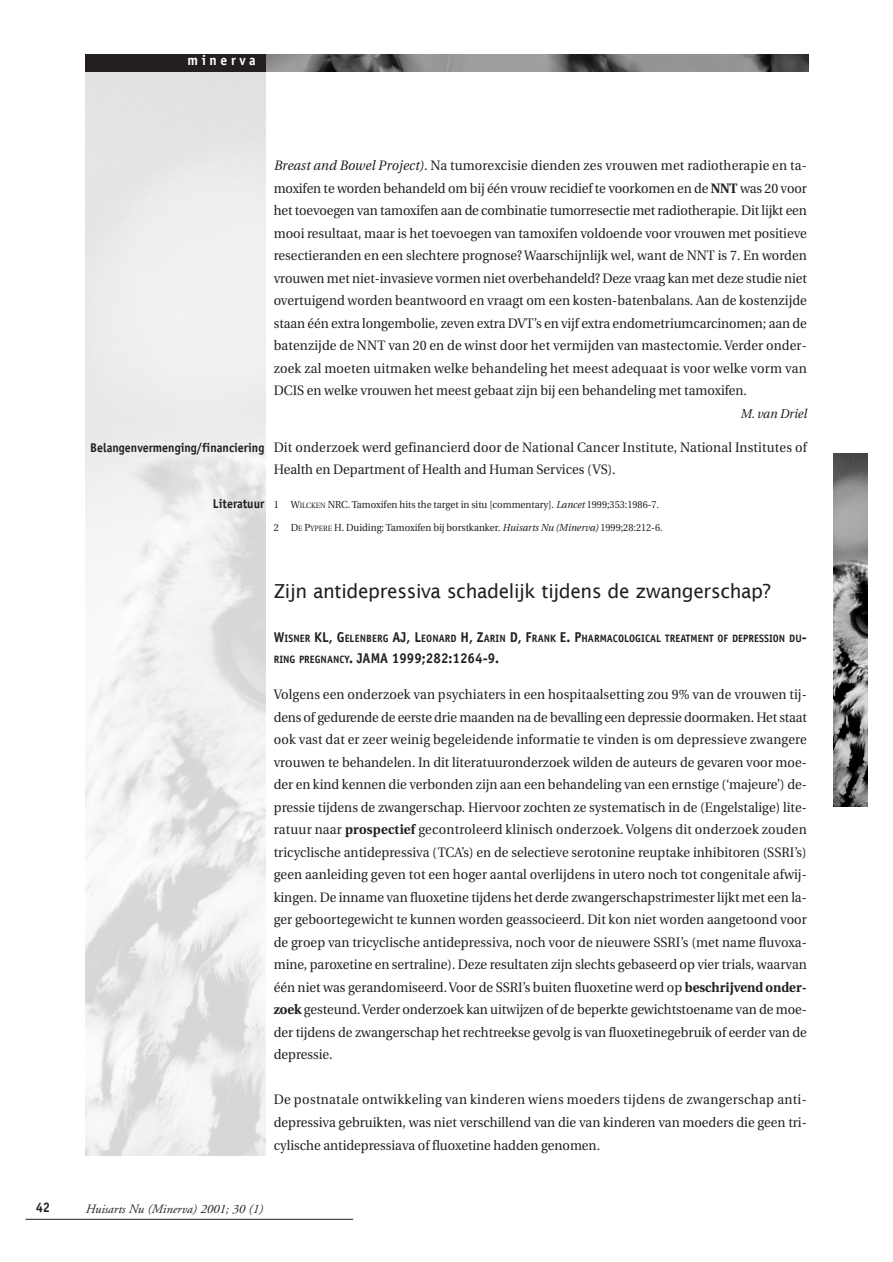
<style>
.page{position:relative;width:893px;height:1262px;background:#fff}
.page>*{position:absolute;margin:0;border:0;box-sizing:border-box;transform-origin:0 0}
.t1{font:19.35px "Lucida Sans";letter-spacing:-.02em;color:#231f20}
.t2{font:700 14.25px "Officina Sans";color:#231f20;scale:.95 1}
.t3{font:700 14.25px "Officina Sans";letter-spacing:.275em;color:#fff;scale:.95 1}
.t4{font:700 13.8px "Officina Sans";color:#231f20;scale:.95 1}
.t5{font:13.65px/22.5px "Utopia";color:#231f20;text-align:justify;scale:.95 1}
.t6{font:700 12.75px "Officina Sans";color:#231f20;scale:.94 1}
.t7{font:italic 12.75px "Adobe Garamond";color:#231f20}
.t8{font:italic 12.75px "Utopia";color:#231f20;scale:.95 1}
.t9{font:700 10.65px "Officina Sans";letter-spacing:.005em;color:#231f20;scale:.95 1}
.t10{font:10.2px "Utopia";color:#231f20;scale:.94 1}
.s1{font-style:italic}
.s2{font-weight:700}
.s3{font-size:7.65px}
.s4{font-size:14.25px}
.s5{font-size:10.65px}
</style>
<div class="page">
<img style="left:85px;top:72px;width:181px;height:1083px">
<img style="left:266px;top:55px;width:542px;height:17px">
<div style="left:85px;top:55px;width:181px;height:17px;background:#231f20"></div>
<img style="left:833px;top:453px;width:34px;height:353px">
<hr style="left:26px;top:1219px;width:327px;height:1px;background:#231f20">
<p class="t3" style="left:187px;top:55px;width:73px">minerva</p>
<p class="t6" style="left:90px;top:442px;width:187px">Belangenvermenging/financiering</p>
<p class="t6" style="left:213px;top:499px;width:56px">Literatuur</p>
<p class="t5" style="left:274px;top:156px;width:562px"><span class="s1">Breast and Bowel Project)</span>. Na tumorexcisie dienden zes vrouwen met radiotherapie en ta&shy;moxifen te worden behandeld om bij één vrouw recidief te voorkomen en de <span class="s2">NNT</span> was 20 voor het toevoegen van tamoxifen aan de combinatie tumorresectie met radiotherapie. Dit lijkt een mooi resultaat, maar is het toevoegen van tamoxifen voldoende voor vrouwen met positieve resectieranden en een slechtere prognose? Waarschijnlijk wel, want de NNT is 7. En worden vrouwen met niet-invasieve vormen niet overbehandeld? Deze vraag kan met deze studie niet overtuigend worden beantwoord en vraagt om een kosten-batenbalans. Aan de kostenzijde staan één extra longembolie, zeven extra DVT’s en vijf extra endometriumcarcinomen; aan de batenzijde de NNT van 20 en de winst door het vermijden van mastectomie. Verder onder&shy;zoek zal moeten uitmaken welke behandeling het meest adequaat is voor welke vorm van DCIS en welke vrouwen het meest gebaat zijn bij een behandeling met tamoxifen.</p>
<p class="t8" style="left:740px;top:409px;width:71px">M. van Driel</p>
<p class="t5" style="left:274px;top:437px;width:562px">Dit onderzoek werd gefinancierd door de National Cancer Institute, National Institutes of<br>Health en Department of Health and Human Services (VS).</p>
<p class="t10" style="left:274px;top:500px;width:411px">1 W<span class="s3">ILCKEN</span> NRC. Tamoxifen hits the target in situ [commentary]. <span class="s1">Lancet</span> 1999;353:1986-7.</p>
<p class="t10" style="left:274px;top:523px;width:415px">2 D<span class="s3">E</span> P<span class="s3">YPERE</span> H. Duiding: Tamoxifen bij borstkanker. <span class="s1">Huisarts Nu (Minerva)</span> 1999;28:212-6.</p>
<h1 class="t1" style="left:274px;top:579px;width:498px">Zijn antidepressiva schadelijk tijdens de zwangerschap?</h1>
<p class="t9" style="left:274px;top:634px;width:562px"><span class="s4">W</span>ISNER <span class="s4">KL, G</span>ELENBERG <span class="s4">AJ, L</span>EONARD <span class="s4">H, Z</span>ARIN <span class="s4">D, F</span>RANK <span class="s4">E. P</span>HARMACOLOGICAL TREATMENT OF DEPRESSION DU<span class="s4">-</span></p>
<p class="t2" style="left:274px;top:652px;width:239px"><span class="s5">RING PREGNANCY</span>. JAMA 1999;282:1264-9.</p>
<p class="t5" style="left:274px;top:685px;width:562px">Volgens een onderzoek van psychiaters in een hospitaalsetting zou 9% van de vrouwen tij&shy;dens of gedurende de eerste drie maanden na de bevalling een depressie doormaken. Het staat ook vast dat er zeer weinig begeleidende informatie te vinden is om depressieve zwangere vrouwen te behandelen. In dit literatuuronderzoek wilden de auteurs de gevaren voor moe&shy;der en kind kennen die verbonden zijn aan een behandeling van een ernstige (‘majeure’) de&shy;pressie tijdens de zwangerschap. Hiervoor zochten ze systematisch in de (Engelstalige) lite&shy;ratuur naar <span class="s2">prospectief</span> gecontroleerd klinisch onderzoek. Volgens dit onderzoek zouden tricyclische antidepressiva (TCA’s) en de selectieve serotonine reuptake inhibitoren (SSRI’s) geen aanleiding geven tot een hoger aantal overlijdens in utero noch tot congenitale afwij&shy;kingen. De inname van fluoxetine tijdens het derde zwangerschapstrimester lijkt met een la&shy;ger geboortegewicht te kunnen worden geassocieerd. Dit kon niet worden aangetoond voor de groep van tricyclische antidepressiva, noch voor de nieuwere SSRI’s (met name fluvoxa&shy;mine, paroxetine en sertraline). Deze resultaten zijn slechts gebaseerd op vier trials, waarvan één niet was gerandomiseerd. Voor de SSRI’s buiten fluoxetine werd op <span class="s2">beschrijvend onder&shy;zoek</span> gesteund. Verder onderzoek kan uitwijzen of de beperkte gewichtstoename van de moe&shy;der tijdens de zwangerschap het rechtreekse gevolg is van fluoxetinegebruik of eerder van de depressie.</p>
<p class="t5" style="left:274px;top:1090px;width:562px">De postnatale ontwikkeling van kinderen wiens moeders tijdens de zwangerschap anti&shy;depressiva gebruikten, was niet verschillend van die van kinderen van moeders die geen tri&shy;cylische antidepressiava of fluoxetine hadden genomen.</p>
<p class="t4" style="left:36px;top:1202px;width:17px">42</p>
<p class="t7" style="left:86px;top:1203px;width:179px">Huisarts Nu (Minerva) 2001; 30 (1)</p>
</div>
